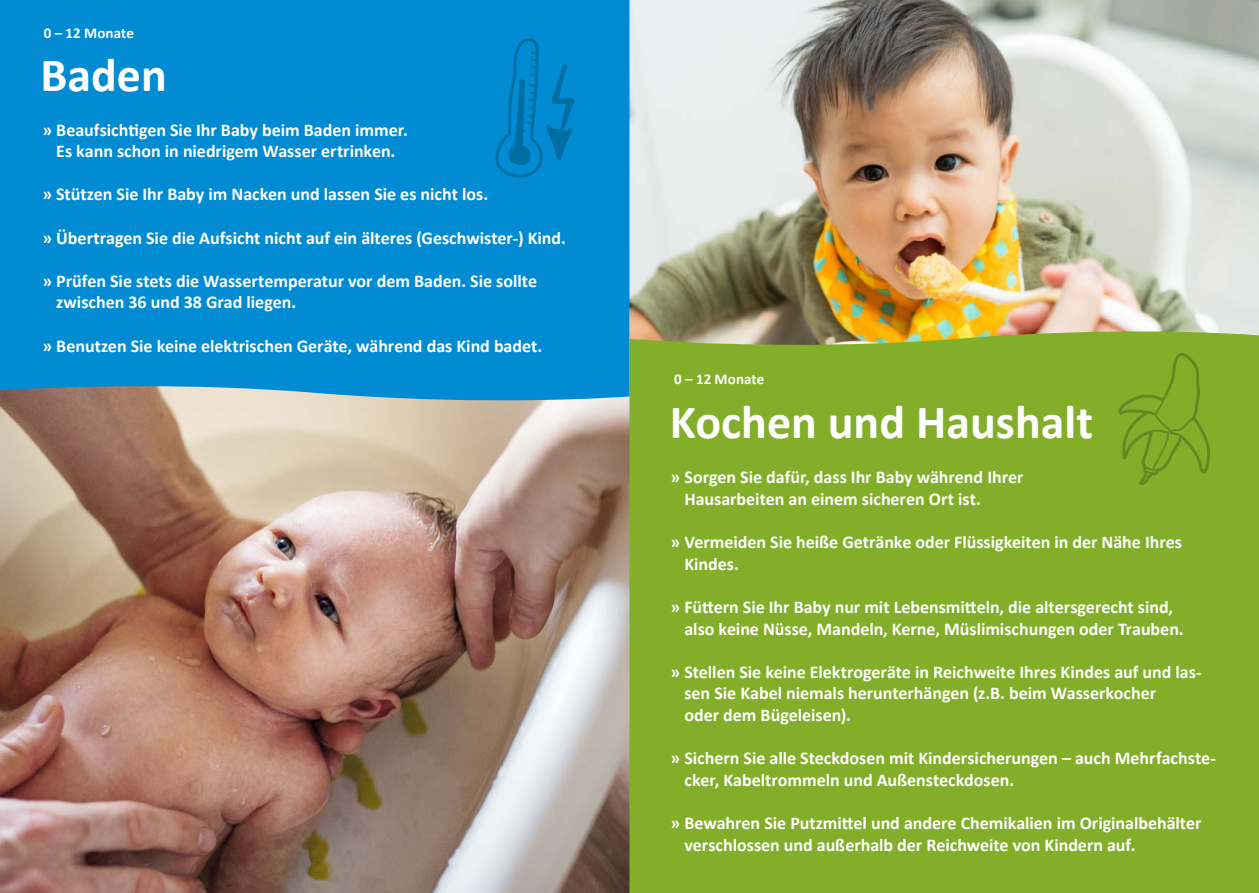
<style>
.page{position:relative;width:1259px;height:893px;background:#fff}
.page>*{position:absolute;margin:0;border:0;box-sizing:border-box;transform-origin:0 0}
.t1{font:700 48px "Calibri";color:#fff}
.t2{font:700 18px/21.6px "Calibri";color:#fff}
.t3{font:700 15px "Calibri";letter-spacing:.005em;color:#fff}
</style>
<div class="page">
<div style="left:0;top:0;width:636px;height:413px;background:#008bd2"></div>
<div style="left:629px;top:308px;width:630px;height:585px;background:#82ae29"></div>
<img style="left:629px;top:0;width:630px;height:345px">
<img style="left:0;top:386px;width:629px;height:507px">
<svg style="left:495px;top:38px;width:79px;height:139px"></svg>
<svg style="left:1118px;top:353px;width:92px;height:132px"></svg>
<p class="t3" style="left:44px;top:23px;width:92px">0 – 12 Monate</p>
<h1 class="t1" style="left:40px;top:41px;width:128px">Baden</h1>
<p class="t2" style="left:43px;top:118px;width:367px;text-align:center">» Beaufsichtigen Sie Ihr Baby beim Baden immer.<br>Es kann schon in niedrigem Wasser ertrinken.</p>
<p class="t2" style="left:43px;top:183px;width:447px">» Stützen Sie Ihr Baby im Nacken und lassen Sie es nicht los.</p>
<p class="t2" style="left:43px;top:226px;width:525px">» Übertragen Sie die Aufsicht nicht auf ein älteres (Geschwister-) Kind.</p>
<p class="t2" style="left:56px;top:269px;width:482px;text-indent:-14px">» Prüfen Sie stets die Wassertemperatur vor dem Baden. Sie sollte zwischen 36 und 38 Grad liegen.</p>
<p class="t2" style="left:43px;top:334px;width:501px">» Benutzen Sie keine elektrischen Geräte, während das Kind badet.</p>
<p class="t3" style="left:674px;top:368px;width:92px">0 – 12 Monate</p>
<h1 class="t1" style="left:670px;top:388px;width:424px">Kochen und Haushalt</h1>
<p class="t2" style="left:684px;top:466px;width:340px;text-indent:-14px">» Sorgen Sie dafür, dass Ihr Baby während Ihrer<br>Hausarbeiten an einem sicheren Ort ist.</p>
<p class="t2" style="left:684px;top:531px;width:499px;text-indent:-14px">» Vermeiden Sie heiße Getränke oder Flüssigkeiten in der Nähe Ihres<br>Kindes.</p>
<p class="t2" style="left:684px;top:595px;width:501px;text-indent:-14px">» Füttern Sie Ihr Baby nur mit Lebensmitteln, die altersgerecht sind, also keine Nüsse, Mandeln, Kerne, Müslimischungen oder Trauben.</p>
<p class="t2" style="left:684px;top:660px;width:519px;text-indent:-14px">» Stellen Sie keine Elektrogeräte in Reichweite Ihres Kindes auf und las&shy;sen Sie Kabel niemals herunterhängen (z.B. beim Wasserkocher<br>oder dem Bügeleisen).</p>
<p class="t2" style="left:684px;top:747px;width:533px;text-indent:-14px">» Sichern Sie alle Steckdosen mit Kindersicherungen – auch Mehrfachste&shy;cker, Kabeltrommeln und Außensteckdosen.</p>
<p class="t2" style="left:684px;top:811px;width:518px;text-indent:-14px">» Bewahren Sie Putzmittel und andere Chemikalien im Originalbehälter verschlossen und außerhalb der Reichweite von Kindern auf.</p>
</div>
